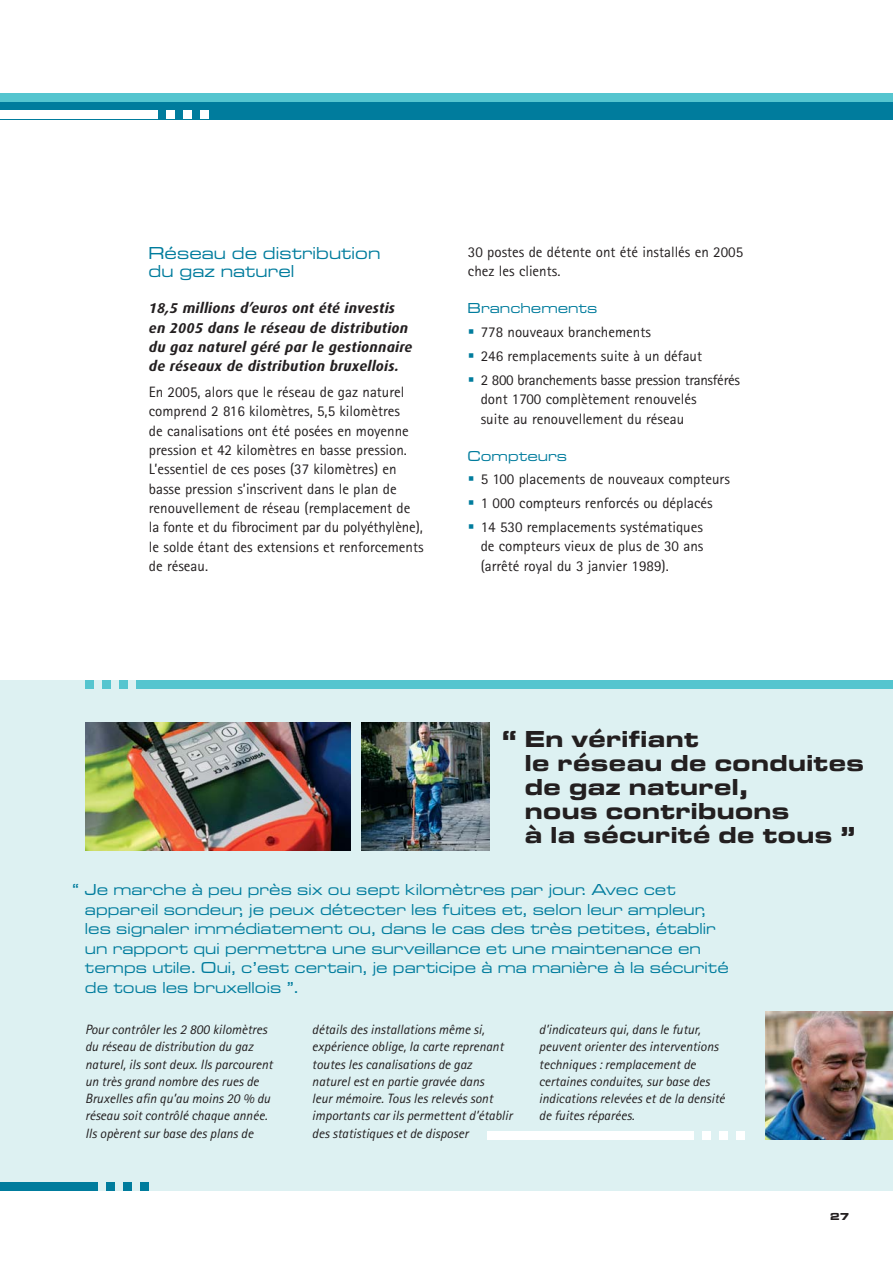
<style>
.page{position:relative;width:893px;height:1263px;background:#fff}
.page>*{position:absolute;margin:0;border:0;box-sizing:border-box;transform-origin:0 0}
.t1{font:24px/24px "Microgramma D Bold Exte";letter-spacing:.045em;color:#231f20}
.t2{font:18px/18.6px "Microgramma D Medi Exte";letter-spacing:.04em;color:#007c9d}
.t3{font:16.5px/19.5px "Microgramma D Medi Exte";letter-spacing:.04em;color:#007c9d}
.t4{font:15px/19.4px "Rotis Sans Serif";color:#231f20}
.t5{font:15px "Microgramma D Medi Exte";letter-spacing:.04em;color:#007c9d}
.t6{font:italic 700 14.25px/19.4px "Dax";letter-spacing:.015em;color:#231f20}
.t7{font:italic 13.5px/17.2px "Rotis Sans Serif";color:#231f20}
.t8{font:10.5px "Microgramma D Bold Exte";color:#231f20}
</style>
<div class="page">
<div style="left:0;top:680px;width:892px;height:511px;background:#ddf1f2"></div>
<div style="left:487px;top:1131px;width:206px;height:9px;background:#fff"></div>
<div style="left:702px;top:1131px;width:8px;height:9px;background:#fff"></div>
<div style="left:719px;top:1131px;width:8px;height:9px;background:#fff"></div>
<div style="left:736px;top:1131px;width:8px;height:9px;background:#fff"></div>
<img style="left:765px;top:1012px;width:127px;height:128px">
<img style="left:361px;top:723px;width:128px;height:127px">
<img style="left:85px;top:723px;width:266px;height:127px">
<div style="left:0;top:94px;width:892px;height:8px;background:#55c5cf"></div>
<div style="left:0;top:102px;width:892px;height:17px;background:#007c9d"></div>
<div style="left:0;top:111px;width:157px;height:8px;background:#fff"></div>
<div style="left:166px;top:111px;width:8px;height:8px;background:#fff"></div>
<div style="left:183px;top:111px;width:8px;height:8px;background:#fff"></div>
<div style="left:200px;top:111px;width:8px;height:8px;background:#fff"></div>
<div style="left:136px;top:680px;width:756px;height:9px;background:#55c5cf"></div>
<div style="left:85px;top:680px;width:9px;height:9px;background:#55c5cf"></div>
<div style="left:102px;top:680px;width:9px;height:9px;background:#55c5cf"></div>
<div style="left:119px;top:680px;width:9px;height:9px;background:#55c5cf"></div>
<div style="left:0;top:1182px;width:98px;height:9px;background:#007c9d"></div>
<div style="left:106px;top:1182px;width:9px;height:9px;background:#007c9d"></div>
<div style="left:123px;top:1182px;width:9px;height:9px;background:#007c9d"></div>
<div style="left:140px;top:1182px;width:9px;height:9px;background:#007c9d"></div>
<p class="t2" style="left:149px;top:244px;width:233px">Réseau de distribution du gaz naturel</p>
<p class="t6" style="left:149px;top:300px;width:265px">18,5 millions d’euros ont été investis en 2005 dans le réseau de distribution du gaz naturel géré par le gestionnaire de réseaux de distribution bruxellois.</p>
<p class="t4" style="left:149px;top:384px;width:276px">En 2005, alors que le réseau de gaz naturel comprend 2 816 kilomètres, 5,5 kilomètres<br>de canalisations ont été posées en moyenne pression et 42 kilomètres en basse pression.<br>L’essentiel de ces poses (37 kilomètres) en basse pression s’inscrivent dans le plan de renouvellement de réseau (remplacement de la fonte et du fibrociment par du polyéthylène), le solde étant des extensions et renforcements de réseau.</p>
<p class="t4" style="left:468px;top:244px;width:277px">30 postes de détente ont été installés en 2005 chez les clients.</p>
<p class="t5" style="left:468px;top:303px;width:130px">Branchements</p>
<p class="t4" style="left:480px;top:322px;width:261px;line-height:23.7px">778 nouveaux branchements<br>246 remplacements suite à un défaut<br>2 800 branchements basse pression transférés</p>
<p class="t4" style="left:480px;top:391px;width:217px">dont 1700 complètement renouvelés suite au renouvellement du réseau</p>
<p class="t5" style="left:468px;top:450px;width:100px">Compteurs</p>
<p class="t4" style="left:480px;top:469px;width:251px;line-height:23.7px">5 100 placements de nouveaux compteurs<br>1 000 compteurs renforcés ou déplacés<br>14 530 remplacements systématiques</p>
<p class="t4" style="left:480px;top:538px;width:224px">de compteurs vieux de plus de 30 ans (arrêté royal du 3 janvier 1989).</p>
<h1 class="t1" style="left:525px;top:729px;width:340px;text-indent:-23px">“ En vérifiant<br>le réseau de conduites de gaz naturel,<br>nous contribuons<br>à la sécurité de tous ”</h1>
<p class="t3" style="left:85px;top:881px;width:644px;text-indent:-13px">“ Je marche à peu près six ou sept kilomètres par jour. Avec cet appareil sondeur, je peux détecter les fuites et, selon leur ampleur, les signaler immédiatement ou, dans le cas des très petites, établir un rapport qui permettra une surveillance et une maintenance en temps utile. Oui, c’est certain, je participe à ma manière à la sécurité de tous les bruxellois ”.</p>
<p class="t7" style="left:85px;top:1022px;width:189px">Pour contrôler les 2 800 kilomètres du réseau de distribution du gaz naturel, ils sont deux. Ils parcourent un très grand nombre des rues de Bruxelles afin qu’au moins 20 % du réseau soit contrôlé chaque année.<br>Ils opèrent sur base des plans de</p>
<p class="t7" style="left:312px;top:1022px;width:202px">détails des installations même si, expérience oblige, la carte reprenant toutes les canalisations de gaz naturel est en partie gravée dans<br>leur mémoire. Tous les relevés sont importants car ils permettent d’établir des statistiques et de disposer</p>
<p class="t7" style="left:539px;top:1022px;width:188px">d’indicateurs qui, dans le futur, peuvent orienter des interventions techniques : remplacement de certaines conduites, sur base des indications relevées et de la densité de fuites réparées.</p>
<p class="t8" style="left:830px;top:1213px;width:21px">27</p>
</div>
